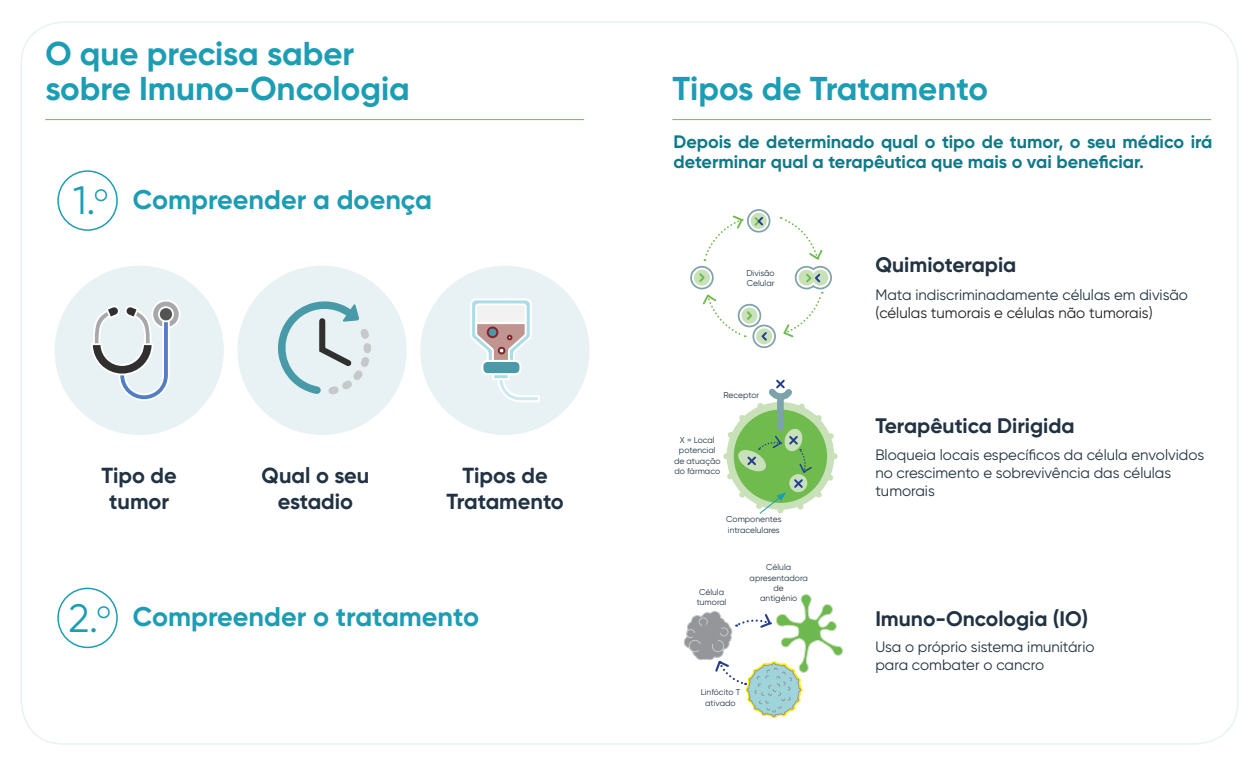
<style>
.page{position:relative;width:1259px;height:766px;background:#fff}
.page>*{position:absolute;margin:0;border:0;box-sizing:border-box;transform-origin:0 0}
.t1{font:39.6px "Gilroy";color:#1c9db4}
.t2{font:700 33px "Gilroy";color:#1c9db4}
.t3{font:700 27px "Gilroy";color:#1c9db4}
.t4{font:700 21.75px/26.1px "Gilroy";color:#213242;text-align:center}
.t5{font:700 21px "Gilroy";color:#213242}
.t6{font:700 18px/19.5px "Gilroy";color:#0f7989}
.t7{font:15px/18px "Gilroy";color:#213242}
.t8{font:15px "Gilroy";color:#231f20}
.t9{font:8.55px/10.2px "Gilroy";color:#213242}
</style>
<div class="page">
<div style="left:57px;top:170px;width:61px;height:61px;border:2px solid #1c9db4;border-radius:50%"></div>
<div style="left:57px;top:587px;width:61px;height:61px;border:2px solid #1c9db4;border-radius:50%"></div>
<div style="left:55px;top:265px;width:169px;height:170px;background:#e8f2f5;border-radius:50%"></div>
<div style="left:420px;top:265px;width:169px;height:170px;background:#e8f2f5;border-radius:50%"></div>
<div style="left:237px;top:265px;width:170px;height:170px;background:#e8f2f5;border-radius:50%"></div>
<svg style="left:723px;top:379px;width:114px;height:135px"></svg>
<svg style="left:683px;top:594px;width:161px;height:151px"></svg>
<hr style="left:45px;top:119px;width:539px;height:1px;background:#7bc35c">
<hr style="left:672px;top:119px;width:539px;height:1px;background:#7bc35c">
<svg style="left:470px;top:298px;width:70px;height:104px"></svg>
<svg style="left:91px;top:300px;width:90px;height:101px"></svg>
<svg style="left:703px;top:215px;width:41px;height:46px"></svg>
<div style="left:690px;top:266px;width:23px;height:23px;border:2px solid #7fa2aa;border-radius:50%"></div>
<div style="left:694px;top:269px;width:16px;height:16px;background:#c8e1b9;border-radius:50%"></div>
<svg style="left:699px;top:273px;width:6px;height:9px"></svg>
<div style="left:752px;top:324px;width:24px;height:24px;border:2px solid #7fa2aa;border-radius:50%"></div>
<div style="left:756px;top:328px;width:16px;height:16px;background:#c8e1b9;border-radius:50%"></div>
<svg style="left:703px;top:294px;width:65px;height:48px"></svg>
<div style="left:747px;top:209px;width:23px;height:23px;border:2px solid #7fa2aa;border-radius:50%"></div>
<svg style="left:750px;top:213px;width:16px;height:16px"></svg>
<svg style="left:752px;top:215px;width:13px;height:12px"></svg>
<svg style="left:780px;top:217px;width:52px;height:121px"></svg>
<svg style="left:278px;top:301px;width:93px;height:93px"></svg>
<p class="t2" style="left:45px;top:33px;width:310px">O que precisa saber</p>
<p class="t2" style="left:45px;top:67px;width:366px">sobre Imuno-Oncologia</p>
<p class="t2" style="left:672px;top:67px;width:317px">Tipos de Tratamento</p>
<p class="t1" style="left:73px;top:176px;width:36px">1.<sup>o</sup></p>
<p class="t3" style="left:133px;top:182px;width:301px">Compreender a doença</p>
<p class="t4" style="left:102px;top:462px;width:77px">Tipo de</p>
<p class="t4" style="left:109px;top:488px;width:62px">tumor</p>
<p class="t4" style="left:262px;top:462px;width:109px">Qual o seu estadio</p>
<p class="t4" style="left:462px;top:462px;width:87px">Tipos de</p>
<p class="t4" style="left:446px;top:488px;width:119px">Tratamento</p>
<p class="t1" style="left:69px;top:593px;width:44px">2.<sup>o</sup></p>
<p class="t3" style="left:133px;top:599px;width:348px">Compreender o tratamento</p>
<p class="t6" style="left:673px;top:132px;width:540px">Depois de determinado qual o tipo de tumor, o seu médico irá determinar qual a terapêutica que mais o vai beneficiar.</p>
<p class="t9" style="left:746px;top:267px;width:30px">Divisão</p>
<p class="t9" style="left:747px;top:278px;width:29px">Celular</p>
<p class="t9" style="left:723px;top:390px;width:37px">Receptor</p>
<p class="t9" style="left:679px;top:435px;width:38px">X = Local potencial</p>
<p class="t9" style="left:674px;top:455px;width:48px">de atuação do fármaco</p>
<p class="t9" style="left:726px;top:514px;width:57px">Componentes</p>
<p class="t9" style="left:728px;top:524px;width:53px">intracelulares</p>
<p class="t9" style="left:699px;top:586px;width:26px">Célula</p>
<p class="t9" style="left:696px;top:597px;width:31px">tumoral</p>
<p class="t9" style="left:766px;top:562px;width:26px">Célula</p>
<p class="t9" style="left:749px;top:572px;width:60px">apresentadora</p>
<p class="t9" style="left:773px;top:582px;width:12px">de</p>
<p class="t9" style="left:760px;top:592px;width:39px">antigénio</p>
<p class="t9" style="left:700px;top:687px;width:41px;text-align:center">Linfócito T ativado</p>
<p class="t5" style="left:875px;top:251px;width:142px">Quimioterapia</p>
<p class="t7" style="left:875px;top:285px;width:314px">Mata indiscriminadamente células em divisão</p>
<p class="t8" style="left:875px;top:303px;width:279px">(células tumorais e células não tumorais)</p>
<p class="t5" style="left:875px;top:412px;width:201px">Terapêutica Dirigida</p>
<p class="t7" style="left:875px;top:445px;width:330px">Bloqueia locais específicos da célula envolvidos no crescimento e sobrevivência das células tumorais</p>
<p class="t5" style="left:875px;top:605px;width:215px">Imuno-Oncologia (IO)</p>
<p class="t7" style="left:875px;top:637px;width:221px">Usa o próprio sistema imunitário para combater o cancro</p>
</div>
